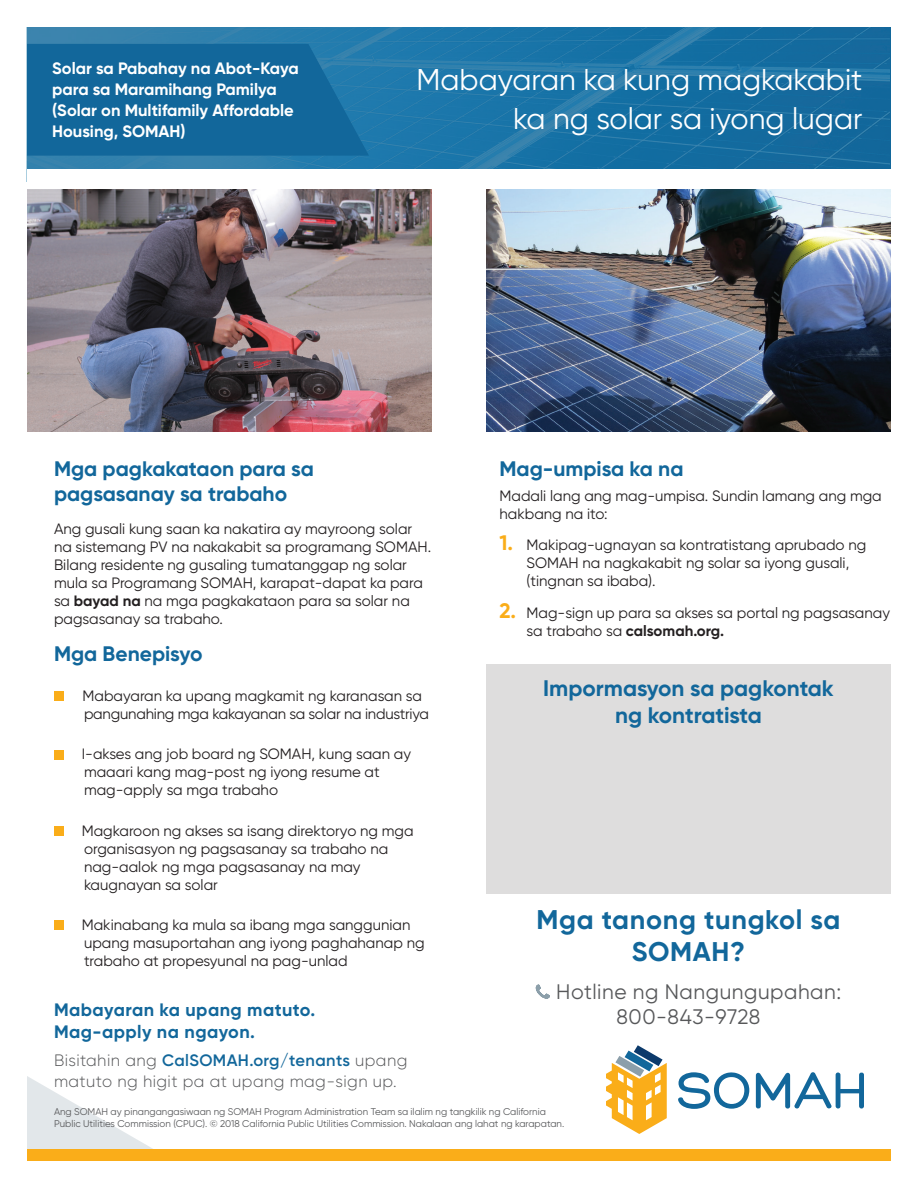
<style>
.page{position:relative;width:918px;height:1188px;background:#fff}
.page>*{position:absolute;margin:0;border:0;box-sizing:border-box;transform-origin:0 0}
.t1{font:30px/39px "Gilroy";color:#fff;text-align:right}
.t2{font:700 27px/32.4px "Gilroy";letter-spacing:.025em;color:#12679b;text-align:center}
.t3{font:700 22.5px/27px "Gilroy";color:#12679b;text-align:center}
.t4{font:700 21px/25.2px "Gilroy";color:#12679b}
.t5{font:21px/25.2px "Gilroy";letter-spacing:.025em;color:#57585a}
.t6{font:700 18px/21.6px "Gilroy";letter-spacing:.025em;color:#12679b}
.t7{font:700 16.5px/21px "Gilroy";color:#fff}
.t8{font:300 16.5px/21px "Gilroy";letter-spacing:.025em;color:#57585a}
.t9{font:15px/18px "Gilroy";color:#231f20}
.t10{font:9.75px/12px "Gilroy";color:#57585a}
.s1{font-weight:700}
.s2{font-weight:600;color:#12679b}
.s3{font-weight:700;font-size:21px;color:#faad19}
</style>
<div class="page">
<img style="left:27px;top:189px;width:405px;height:243px">
<img style="left:486px;top:189px;width:405px;height:243px">
<div style="left:54px;top:692px;width:10px;height:9px;background:#faad19"></div>
<div style="left:54px;top:750px;width:10px;height:9px;background:#faad19"></div>
<div style="left:54px;top:826px;width:10px;height:10px;background:#faad19"></div>
<div style="left:54px;top:920px;width:10px;height:10px;background:#faad19"></div>
<svg style="left:536px;top:985px;width:14px;height:14px"></svg>
<div style="left:486px;top:664px;width:405px;height:230px;background:#dedddd"></div>
<img style="left:27px;top:27px;width:863px;height:142px">
<svg style="left:27px;top:1076px;width:146px;height:74px"></svg>
<svg style="left:678px;top:1072px;width:71px;height:37px"></svg>
<svg style="left:756px;top:1072px;width:108px;height:37px"></svg>
<svg style="left:606px;top:1045px;width:61px;height:89px"></svg>
<div style="left:27px;top:1150px;width:864px;height:11px;background:#faad19"></div>
<svg style="left:27px;top:44px;width:342px;height:112px;background:#13689c"></svg>
<p class="t7" style="left:52px;top:58px;width:248px">Solar sa Pabahay na Abot-Kaya para sa Maramihang Pamilya (Solar on Multifamily Affordable<br>Housing, SOMAH)</p>
<h1 class="t1" style="left:417px;top:59px;width:447px">Mabayaran ka kung magkakabit ka ng solar sa iyong lugar</h1>
<h3 class="t4" style="left:54px;top:456px;width:261px">Mga pagkakataon para sa pagsasanay sa trabaho</h3>
<p class="t9" style="left:54px;top:520px;width:379px">Ang gusali kung saan ka nakatira ay mayroong solar na sistemang PV na nakakabit sa programang SOMAH.<br>Bilang residente ng gusaling tumatanggap ng solar mula sa Programang SOMAH, karapat-dapat ka para sa <span class="s1">bayad na</span> na mga pagkakataon para sa solar na pagsasanay sa trabaho.</p>
<h3 class="t4" style="left:54px;top:641px;width:150px">Mga Benepisyo</h3>
<p class="t9" style="left:82px;top:687px;width:348px">Mabayaran ka upang magkamit ng karanasan sa pangunahing mga kakayanan sa solar na industriya</p>
<p class="t9" style="left:82px;top:745px;width:331px">I-akses ang job board ng SOMAH, kung saan ay maaari kang mag-post ng iyong resume at mag-apply sa mga trabaho</p>
<p class="t9" style="left:82px;top:821px;width:333px">Magkaroon ng akses sa isang direktoryo ng mga organisasyon ng pagsasanay sa trabaho na nag-aalok ng mga pagsasanay na may kaugnayan sa solar</p>
<p class="t9" style="left:82px;top:915px;width:344px">Makinabang ka mula sa ibang mga sanggunian upang masuportahan ang iyong paghahanap ng trabaho at propesyunal na pag-unlad</p>
<p class="t6" style="left:54px;top:999px;width:263px">Mabayaran ka upang matuto.<br>Mag-apply na ngayon.</p>
<p class="t8" style="left:54px;top:1049px;width:355px">Bisitahin ang <span class="s2">CalSOMAH.org/tenants</span> upang matuto ng higit pa at upang mag-sign up.</p>
<h3 class="t4" style="left:499px;top:456px;width:186px">Mag-umpisa ka na</h3>
<p class="t9" style="left:500px;top:486px;width:384px">Madali lang ang mag-umpisa. Sundin lamang ang mga hakbang na ito:</p>
<p class="t9" style="left:526px;top:536px;width:341px;text-indent:-27px"><span class="s3">1.</span> Makipag-ugnayan sa kontratistang aprubado ng<br>SOMAH na nagkakabit ng solar sa iyong gusali, (tingnan sa ibaba).</p>
<p class="t9" style="left:526px;top:604px;width:365px;text-indent:-27px"><span class="s3">2.</span> Mag-sign up para sa akses sa portal ng pagsasanay sa trabaho sa <span class="s1">calsomah.org.</span></p>
<h3 class="t3" style="left:543px;top:674px;width:292px">Impormasyon sa pagkontak ng kontratista</h3>
<h2 class="t2" style="left:537px;top:903px;width:305px">Mga tanong tungkol sa<br>SOMAH?</h2>
<h3 class="t5" style="left:617px;top:979px;width:226px;text-indent:-60px">Hotline ng Nangungupahan:<br>800-843-9728</h3>
<p class="t10" style="left:54px;top:1105px;width:512px">Ang SOMAH ay pinangangasiwaan ng SOMAH Program Administration Team sa ilalim ng tangkilik ng California<br>Public Utilities Commission (CPUC). © 2018 California Public Utilities Commission. Nakalaan ang lahat ng karapatan.</p>
</div>
